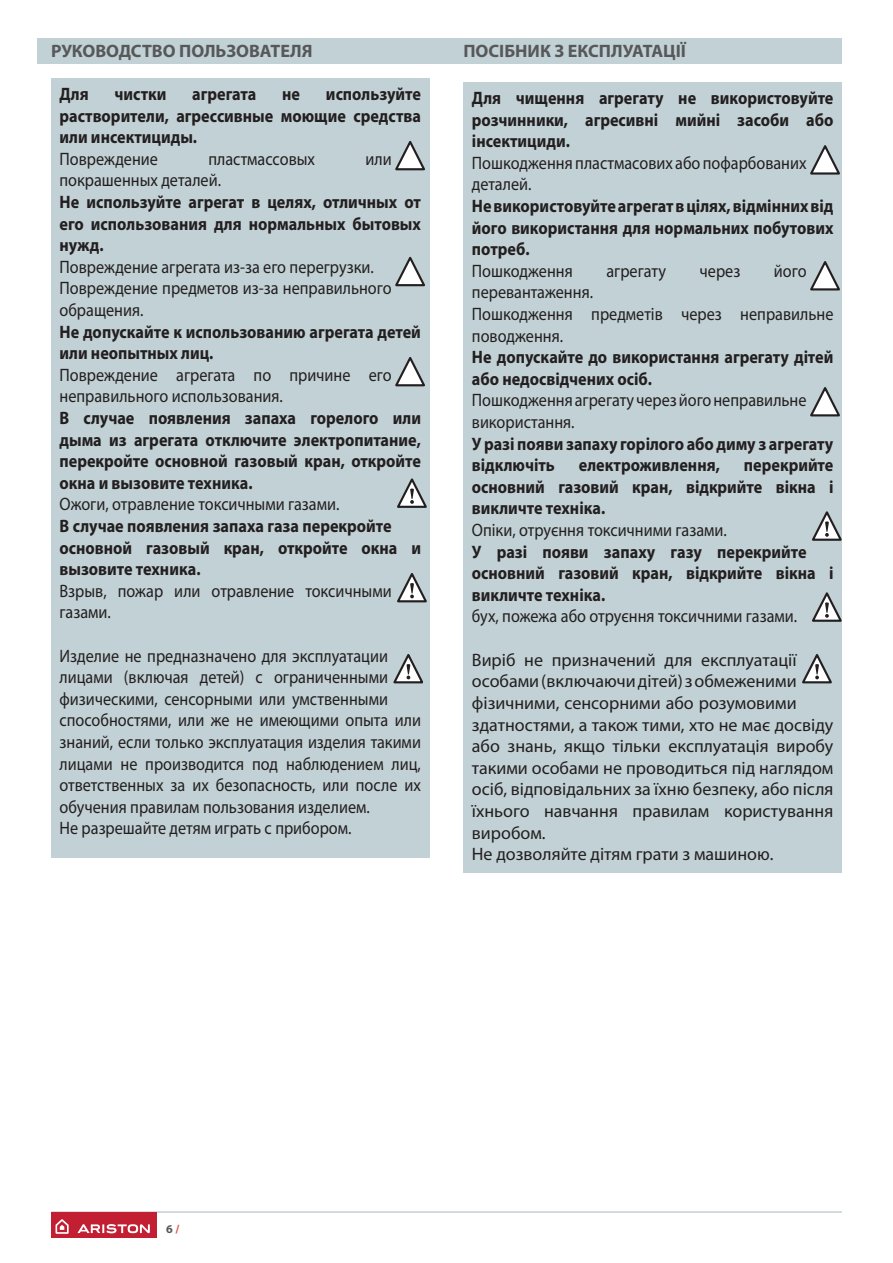
<style>
.page{position:relative;width:893px;height:1263px;background:#fff}
.page>*{position:absolute;margin:0;border:0;box-sizing:border-box;transform-origin:0 0}
.t1{font:700 18px/21.6px "Myriad Pro";color:#231f20;text-align:justify;scale:.9 1}
.t2{font:18px/21.6px "Myriad Pro";color:#231f20;scale:.9 1}
.t3{font:18px/21.6px "Myriad Pro";color:#231f20}
.t4{font:700 18px "Myriad Pro";color:#57585a}
.t5{font:700 12px "Myriad Pro";color:#57585a}
.s1{color:#d55541}
</style>
<div class="page">
<hr style="left:51px;top:1211px;width:791px;height:1px;background:#c2d1d5">
<div style="left:51px;top:1211px;width:105px;height:26px;background:#c31f33"></div>
<svg style="left:55px;top:1219px;width:14px;height:14px"></svg>
<svg style="left:77px;top:1224px;width:73px;height:9px"></svg>
<div style="left:38px;top:38px;width:804px;height:25px;background:#c2d1d5"></div>
<div style="left:51px;top:78px;width:378px;height:779px;background:#c2d1d5"></div>
<svg style="left:396px;top:141px;width:29px;height:29px"></svg>
<svg style="left:396px;top:256px;width:29px;height:30px"></svg>
<svg style="left:396px;top:357px;width:29px;height:29px"></svg>
<svg style="left:397px;top:478px;width:29px;height:30px"></svg>
<svg style="left:397px;top:573px;width:29px;height:30px"></svg>
<svg style="left:393px;top:654px;width:30px;height:30px"></svg>
<div style="left:463px;top:82px;width:379px;height:790px;background:#c2d1d5"></div>
<svg style="left:810px;top:145px;width:29px;height:30px"></svg>
<svg style="left:810px;top:261px;width:29px;height:30px"></svg>
<svg style="left:810px;top:387px;width:29px;height:29px"></svg>
<svg style="left:812px;top:511px;width:29px;height:30px"></svg>
<svg style="left:812px;top:592px;width:29px;height:30px"></svg>
<svg style="left:802px;top:654px;width:29px;height:30px"></svg>
<p class="t4" style="left:51px;top:41px;width:263px">РУКОВОДСТВО ПОЛЬЗОВАТЕЛЯ</p>
<p class="t4" style="left:463px;top:41px;width:224px">ПОСІБНИК З ЕКСПЛУАТАЦІЇ</p>
<p class="t1" style="left:60px;top:83px;width:34px">Для</p>
<p class="t1" style="left:115px;top:83px;width:59px">чистки</p>
<p class="t1" style="left:192px;top:83px;width:73px">агрегата</p>
<p class="t1" style="left:282px;top:83px;width:21px">не</p>
<p class="t1" style="left:60px;top:83px;width:403px;text-indent:266px">используйте растворители, агрессивные моющие средства или инсектициды.</p>
<p class="t2" style="left:60px;top:148px;width:111px">Повреждение</p>
<p class="t2" style="left:208px;top:148px;width:120px">пластмассовых</p>
<p class="t2" style="left:365px;top:148px;width:31px">или</p>
<p class="t2" style="left:60px;top:170px;width:181px">покрашенных деталей.</p>
<p class="t1" style="left:60px;top:191px;width:403px">Не используйте агрегат в целях, отличных от его использования для нормальных бытовых нужд.</p>
<p class="t2" style="left:60px;top:256px;width:370px">Повреждение агрегата из-за его перегрузки.<br>Повреждение предметов из-за неправильного обращения.</p>
<p class="t1" style="left:60px;top:321px;width:403px">Не допускайте к использованию агрегата детей или неопытных лиц.</p>
<p class="t2" style="left:60px;top:364px;width:370px">Повреждение агрегата по причине его неправильного использования.</p>
<p class="t1" style="left:60px;top:407px;width:403px">В случае появления запаха горелого или дыма из агрегата отключите электропитание, перекройте основной газовый кран, откройте окна и вызовите техника.</p>
<p class="t2" style="left:60px;top:494px;width:312px">Ожоги, отравление токсичными газами.</p>
<p class="t1" style="left:60px;top:515px;width:403px;text-align:left">В случае появления запаха газа перекройте основной газовый кран, откройте окна и вызовите техника.</p>
<p class="t2" style="left:60px;top:580px;width:370px">Взрыв, пожар или отравление токсичными газами.</p>
<p class="t2" style="left:60px;top:645px;width:403px">Изделие не предназначено для эксплуатации лицами (включая детей) с ограниченными физическими, сенсорными или умственными способностями, или же не имеющими опыта или знаний, если только эксплуатация изделия такими лицами не производится под наблюдением лиц, ответственных за их безопасность, или после их обучения правилам пользования изделием.<br>Не разрешайте детям играть с прибором.</p>
<p class="t1" style="left:472px;top:88px;width:403px">Для чищення агрегату не використовуйте розчинники, агресивні мийні засоби або інсектициди.</p>
<p class="t2" style="left:472px;top:153px;width:373px">Пошкодження пластмасових або пофарбованих деталей.</p>
<p class="t1" style="left:472px;top:195px;width:403px">Не використовуйте агрегат в цілях, відмінних від його використання для нормальних побутових потреб.</p>
<p class="t2" style="left:472px;top:260px;width:114px">Пошкодження</p>
<p class="t2" style="left:606px;top:260px;width:68px">агрегату</p>
<p class="t2" style="left:699px;top:260px;width:47px">через</p>
<p class="t2" style="left:773px;top:260px;width:38px">його</p>
<p class="t2" style="left:472px;top:282px;width:403px">перевантаження.<br>Пошкодження предметів через неправильне поводження.</p>
<p class="t1" style="left:472px;top:347px;width:403px">Не допускайте до використання агрегату дітей або недосвідчених осіб.</p>
<p class="t2" style="left:472px;top:390px;width:373px">Пошкодження агрегату через його неправильне використання.</p>
<p class="t1" style="left:472px;top:433px;width:403px">У разі появи запаху горілого або диму з агрегату відключіть</p>
<p class="t1" style="left:472px;top:455px;width:403px;text-indent:272px">перекрийте основний газовий кран, відкрийте вікна і викличте техніка.</p>
<p class="t2" style="left:472px;top:520px;width:285px">Опіки, отруєння токсичними газами.</p>
<p class="t1" style="left:472px;top:541px;width:403px;text-align:left">У разі появи запаху газу перекрийте основний газовий кран, відкрийте вікна і викличте техніка.</p>
<p class="t2" style="left:472px;top:606px;width:363px">бух, пожежа або отруєння токсичними газами.</p>
<p class="t3" style="left:472px;top:649px;width:363px">Виріб не призначений для експлуатації особами (включаючи дітей) з обмеженими фізичними, сенсорними або розумовими здатностями, а також тими, хто не має досвіду або знань, якщо тільки експлуатація виробу такими особами не проводиться під наглядом осіб, відповідальних за їхню безпеку, або після їхнього навчання правилам користування виробом.<br>Не дозволяйте дітям грати з машиною.</p>
<p class="t1" style="left:578px;top:455px;width:158px">електроживлення,</p>
<p class="t5" style="left:166px;top:1222px;width:15px">6<span class="s1">/</span></p>
</div>
